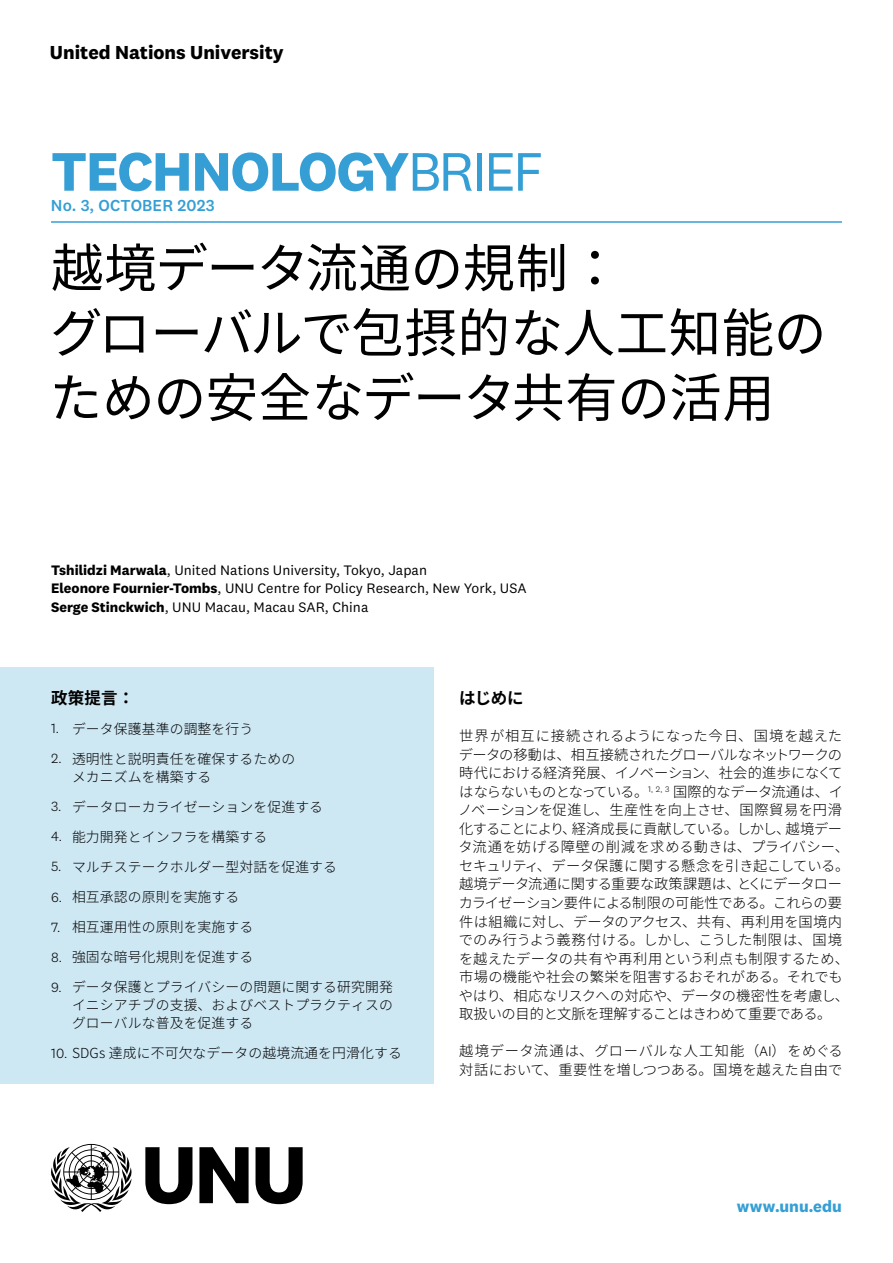
<style>
.page{position:relative;width:893px;height:1263px;background:#fff}
.page>*{position:absolute;margin:0;border:0;box-sizing:border-box;transform-origin:0 0}
.t1{font:700 56.25px "National 2";letter-spacing:-.02em;color:#359fd5}
.t2{font:52.5px/64.8px "Noto Sans JP";letter-spacing:-.01em;color:#000}
.t3{font:700 19.5px "National 2";color:#000}
.t4{font:500 16.5px "National 2";letter-spacing:.01em;color:#359fd5}
.t5{font:700 16.5px "National 2";letter-spacing:.005em;color:#359fd5}
.t6{font:700 16.5px "Noto Sans JP";letter-spacing:.005em;color:#000}
.t7{font:300 14.25px/18.6px "Noto Sans JP";letter-spacing:-.005em;color:#000}
.Author{font:14.25px/18.5px "National 2";color:#000}
.t8{font:300 14.25px/18.5px "Noto Sans JP";letter-spacing:.03em;color:#000}
.t9{font:300 13.8px/18px "Noto Sans JP";letter-spacing:.01em;color:#000}
.s1{font-weight:400}
.s2{font-weight:700}
.s3{font-family:"National 2"}
</style>
<div class="page">
<svg style="left:145px;top:1147px;width:47px;height:57px"></svg>
<svg style="left:199px;top:1147px;width:50px;height:56px"></svg>
<svg style="left:256px;top:1147px;width:47px;height:57px"></svg>
<svg style="left:51px;top:1144px;width:81px;height:68px"></svg>
<div style="left:0;top:667px;width:434px;height:417px;background:#cde7f3"></div>
<hr style="left:51px;top:221px;width:791px;height:2px;background:#359fd5">
<p class="t3" style="left:50px;top:41px;width:235px">United Nations University</p>
<p class="t1" style="left:51px;top:137px;width:494px">TECHNOLOGY<span class="s1">BRIEF</span></p>
<p class="t4" style="left:51px;top:196px;width:165px">No. 3, OCTOBER 2023</p>
<p class="t2" style="left:51px;top:237px;width:572px">越境データ流通の規制：</p>
<p class="t2" style="left:50px;top:302px;width:778px">グローバルで包摂的な人工知能のための安全なデータ共有の活用</p>
<p class="Author" style="left:51px;top:560px;width:477px"><span class="s2">Tshilidzi Marwala</span>, United Nations University, Tokyo, Japan<br><span class="s2">Eleonore Fournier-Tombs</span>, UNU Centre for Policy Research, New York, USA<br><span class="s2">Serge Stinckwich</span>, UNU Macau, Macau SAR, China</p>
<p class="t6" style="left:51px;top:689px;width:85px">政策提言：</p>
<p class="t9" style="left:51px;top:720px;width:204px"><span class="s3">1.</span> データ保護基準の調整を行う</p>
<p class="t9" style="left:72px;top:750px;width:225px;text-indent:-21px"><span class="s3">2.</span> 透明性と説明責任を確保するためのメカニズムを構築する</p>
<p class="t9" style="left:51px;top:798px;width:274px"><span class="s3">3.</span> データローカライゼーションを促進する</p>
<p class="t9" style="left:51px;top:828px;width:218px"><span class="s3">4.</span> 能力開発とインフラを構築する</p>
<p class="t9" style="left:51px;top:858px;width:288px"><span class="s3">5.</span> マルチステークホルダー型対話を促進する</p>
<p class="t9" style="left:51px;top:888px;width:190px"><span class="s3">6.</span> 相互承認の原則を実施する</p>
<p class="t9" style="left:51px;top:918px;width:204px"><span class="s3">7.</span> 相互運用性の原則を実施する</p>
<p class="t9" style="left:51px;top:948px;width:204px"><span class="s3">8.</span> 強固な暗号化規則を促進する</p>
<p class="t9" style="left:72px;top:978px;width:322px;text-align:justify;text-indent:-21px"><span class="s3">9.</span> データ保護とプライバシーの問題に関する研究開発イニシアチブの支援、およびベストプラクティスのグローバルな普及を促進する</p>
<p class="t9" style="left:51px;top:1044px;width:352px"><span class="s3">10.</span> SDGs 達成に不可欠なデータの越境流通を円滑化する</p>
<p class="t6" style="left:459px;top:689px;width:66px">はじめに</p>
<p class="t7" style="left:458px;top:727px;width:393px">世界が相互に接続されるようになった今日、国境を越えたデータの移動は、相互接続されたグローバルなネットワークの時代における経済発展、イノベーション、社会的進歩になくてはならないものとなっている。<sup>1,</sup> <sup>2,</sup> <sup>3</sup> 国際的なデータ流通は、イノベーションを促進し、生産性を向上させ、国際貿易を円滑化することにより、経済成長に貢献している。しかし、越境データ流通を妨げる障壁の削減を求める動きは、プライバシー、セキュリティ、データ保護に関する懸念を引き起こしている。越境データ流通に関する重要な政策課題は、とくにデータローカライゼーション要件による制限の可能性である。これらの要件は組織に対し、データのアクセス、共有、再利用を国境内でのみ行うよう義務付ける。しかし、こうした制限は、国境を越えたデータの共有や再利用という利点も制限するため、市場の機能や社会の繁栄を阻害するおそれがある。それでもやはり、相応なリスクへの対応や、データの機密性を考慮し、取扱いの目的と文脈を理解することはきわめて重要である。</p>
<p class="t8" style="left:459px;top:1042px;width:385px">越境データ流通は、グローバルな人工知能（<span class="s3">AI</span>）をめぐる対話において、重要性を増しつつある。国境を越えた自由で</p>
<p class="t5" style="left:737px;top:1196px;width:107px">www.unu.edu</p>
</div>
